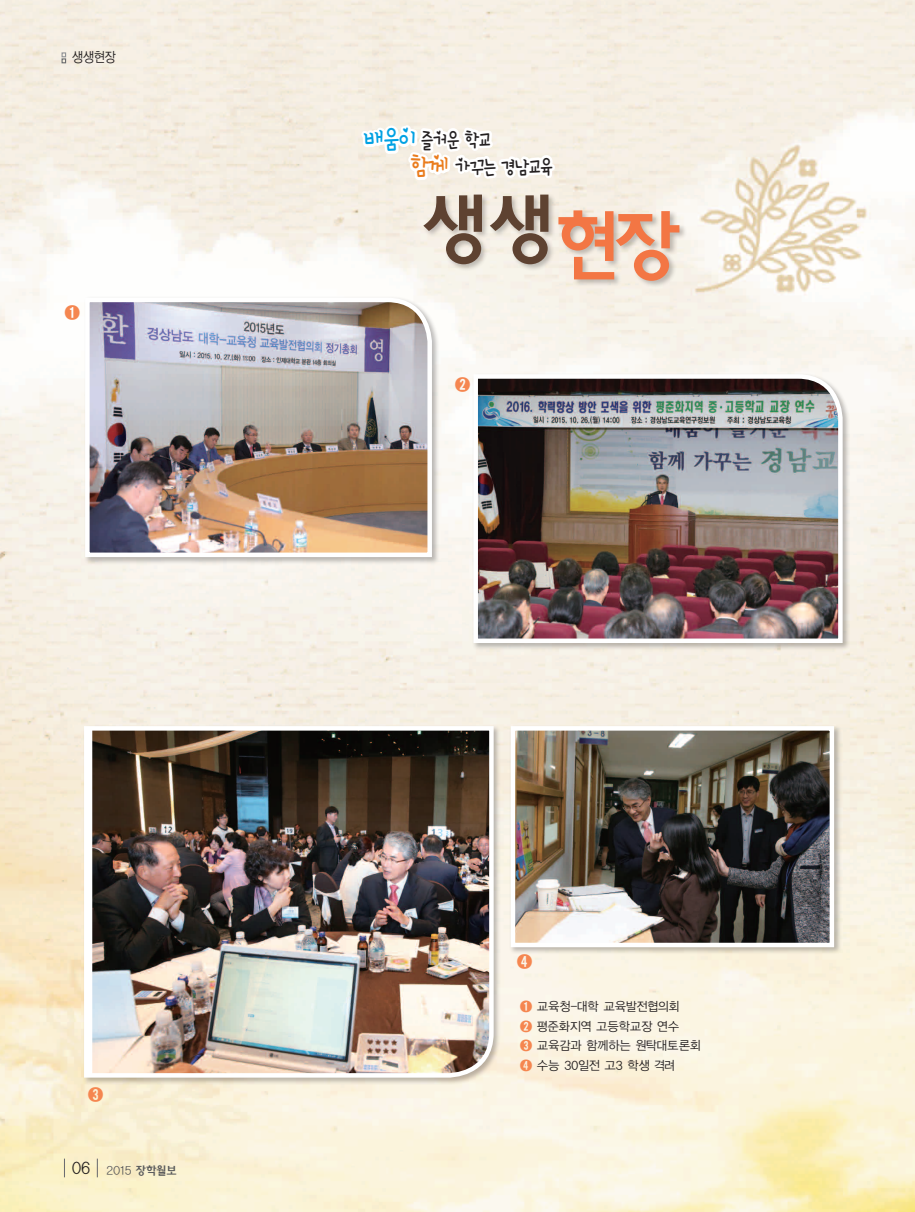
<style>
.page{position:relative;width:915px;height:1212px;background:#fff}
.page>*{position:absolute;margin:0;border:0;box-sizing:border-box;transform-origin:0 0}
.t1{font:71.25px "Korean TYGD B";color:#5e4231}
.t2{font:21.15px/27px "Korean SKDK R";letter-spacing:-.05em;color:#231f20;scale:.9 1}
.t3{font:15px "Korean GD M";color:#f58650}
.t4{font:13.2px "Korean GD M";color:#231f20;scale:.9 1}
.t5{font:12px/19.5px "Korean GD M";letter-spacing:-.01em;color:#231f20}
.t6{font:11.25px "Korean HAN L";color:#57585a;scale:.95 1}
.s1{font-size:26.4px;color:#00a1e3}
.s2{font-size:26.4px;color:#ea7c1d}
.s3{color:#f37644}
.s4{font-size:15.75px;color:#231f20}
.s5{font-family:"Korean HAN M"}
.s6{color:#f58650}
</style>
<div class="page">
<img style="left:0;top:0;width:914px;height:1212px">
<svg style="left:97px;top:1158px;width:1px;height:19px"></svg>
<svg style="left:64px;top:1158px;width:1px;height:19px"></svg>
<svg style="left:61px;top:52px;width:5px;height:11px"></svg>
<img style="left:83px;top:295px;width:273px;height:264px">
<div style="left:471px;top:372px;width:378px;height:279px;background:#231f20;opacity:.3"></div>
<img style="left:558px;top:372px;width:286px;height:273px">
<div style="left:509px;top:724px;width:332px;height:231px;background:#231f20;opacity:.3"></div>
<img style="left:558px;top:731px;width:270px;height:211px">
<div style="left:510px;top:726px;width:323px;height:221px;border:4px solid #fff"></div>
<img style="left:356px;top:0;width:202px;height:1043px">
<div style="left:82px;top:724px;width:419px;height:361px;background:#231f20;opacity:.3"></div>
<img style="left:82px;top:724px;width:413px;height:356px">
<div style="left:422px;top:193px;width:264px;height:95px;background:#231f20;opacity:.27"></div>
<p class="t4" style="left:72px;top:50px;width:50px">생생현장</p>
<p class="t3" style="left:65px;top:304px;width:16px">➊</p>
<h2 class="t2" style="left:409px;top:127px;width:161px;text-indent:-47px"><span class="s1">배움이</span> 즐거운 학교<br><span class="s2">함께</span> 가꾸는 경남교육</h2>
<h1 class="t1" style="left:422px;top:191px;width:260px">생생<span class="s3">현장</span></h1>
<p class="t3" style="left:455px;top:377px;width:16px">➋</p>
<p class="t3" style="left:88px;top:1086px;width:16px">➌</p>
<p class="t6" style="left:72px;top:1165px;width:112px"><span class="s4">06</span> 2015 <span class="s5">장학월보</span></p>
<p class="t3" style="left:517px;top:953px;width:16px">➍</p>
<p class="t5" style="left:520px;top:997px;width:182px"><span class="s6">➊</span> 교육청-대학 교육발전협의회<br><span class="s6">➋</span> 평준화지역 고등학교장 연수<br><span class="s6">➌</span> 교육감과 함께하는 원탁대토론회<br><span class="s6">➍</span> 수능 30일전 고3 학생 격려</p>
</div>
